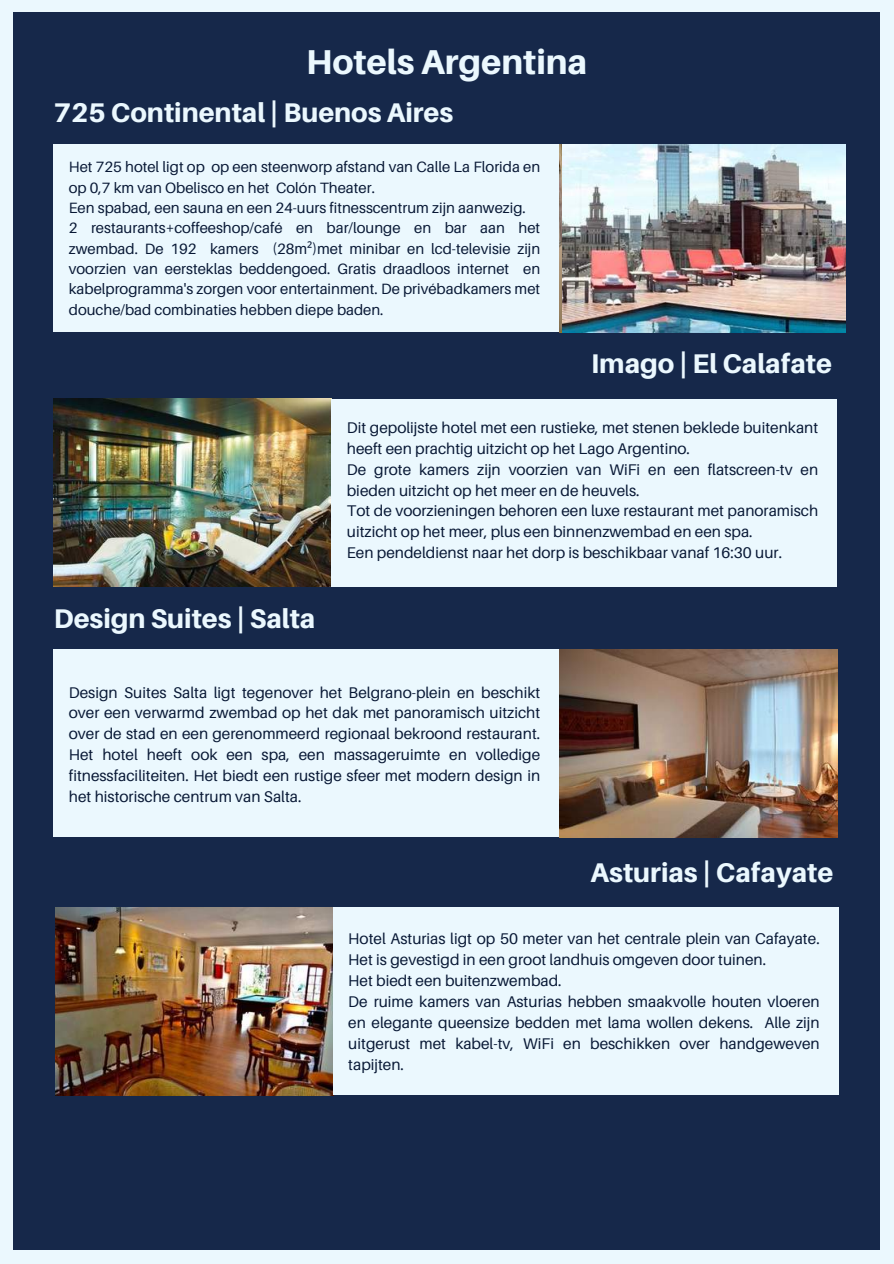
<style>
.page{position:relative;width:894px;height:1264px;background:#fff}
.page>*{position:absolute;margin:0;border:0;box-sizing:border-box;transform-origin:0 0}
.t1{font:800 34.5px "Aileron";color:#ebf8fe}
.t2{font:800 27px "Aileron";color:#ebf8fe}
.t3{font:15.45px/20.9px "Aileron";color:#081835}
.t4{font:14.85px/20.2px "Aileron";color:#081835}
.s1{font-family:"Noto Sans"}
</style>
<div class="page">
<div style="left:0;top:0;width:893px;height:1263px;background:#ebf8fe"></div>
<div style="left:14px;top:12px;width:865px;height:1238px;background:#16284a"></div>
<div style="left:54px;top:144px;width:505px;height:188px;background:#ebf8fe"></div>
<img style="left:54px;top:398px;width:277px;height:188px">
<div style="left:331px;top:398px;width:505px;height:188px;background:#ebf8fe"></div>
<img style="left:559px;top:649px;width:277px;height:188px">
<div style="left:54px;top:649px;width:505px;height:188px;background:#ebf8fe"></div>
<img style="left:55px;top:907px;width:278px;height:188px">
<div style="left:333px;top:907px;width:505px;height:187px;background:#ebf8fe"></div>
<img style="left:562px;top:144px;width:283px;height:188px">
<h1 class="t1" style="left:306px;top:41px;width:283px">Hotels Argentina</h1>
<h2 class="t2" style="left:54px;top:96px;width:401px">725 Continental | Buenos Aires</h2>
<p class="t4" style="left:69px;top:157px;width:473px">Het 725 hotel ligt op op een steenworp afstand van Calle La Florida en op 0,7 km van Obelisco en het Colón Theater.<br>Een spabad, een sauna en een 24-uurs fitnesscentrum zijn aanwezig.<br>2 restaurants+coffeeshop/café en bar/lounge en bar aan het zwembad. De 192 kamers (28m<span class="s1">²</span>)met minibar en lcd-televisie zijn voorzien van eersteklas beddengoed. Gratis draadloos internet en kabelprogramma's zorgen voor entertainment. De privébadkamers met douche/bad combinaties hebben diepe baden.</p>
<h2 class="t2" style="left:591px;top:347px;width:242px">Imago | El Calafate</h2>
<h2 class="t2" style="left:54px;top:601px;width:263px">Design Suites | Salta</h2>
<p class="t3" style="left:347px;top:417px;width:473px">Dit gepolijste hotel met een rustieke, met stenen beklede buitenkant heeft een prachtig uitzicht op het Lago Argentino.<br>De grote kamers zijn voorzien van WiFi en een flatscreen-tv en bieden uitzicht op het meer en de heuvels.<br>Tot de voorzieningen behoren een luxe restaurant met panoramisch uitzicht op het meer, plus een binnenzwembad en een spa.<br>Een pendeldienst naar het dorp is beschikbaar vanaf 16:30 uur.</p>
<p class="t3" style="left:69px;top:681px;width:473px;text-align:justify">Design Suites Salta ligt tegenover het Belgrano-plein en beschikt over een verwarmd zwembad op het dak met panoramisch uitzicht over de stad en een gerenommeerd regionaal bekroond restaurant.<br>Het hotel heeft ook een spa, een massageruimte en volledige fitnessfaciliteiten. Het biedt een rustige sfeer met modern design in het historische centrum van Salta.</p>
<h2 class="t2" style="left:590px;top:855px;width:244px">Asturias | Cafayate</h2>
<p class="t3" style="left:348px;top:928px;width:473px">Hotel Asturias ligt op 50 meter van het centrale plein van Cafayate.<br>Het is gevestigd in een groot landhuis omgeven door tuinen.<br>Het biedt een buitenzwembad.<br>De ruime kamers van Asturias hebben smaakvolle houten vloeren en elegante queensize bedden met lama wollen dekens. Alle zijn uitgerust met kabel-tv, WiFi en beschikken over handgeweven tapijten.</p>
</div>
